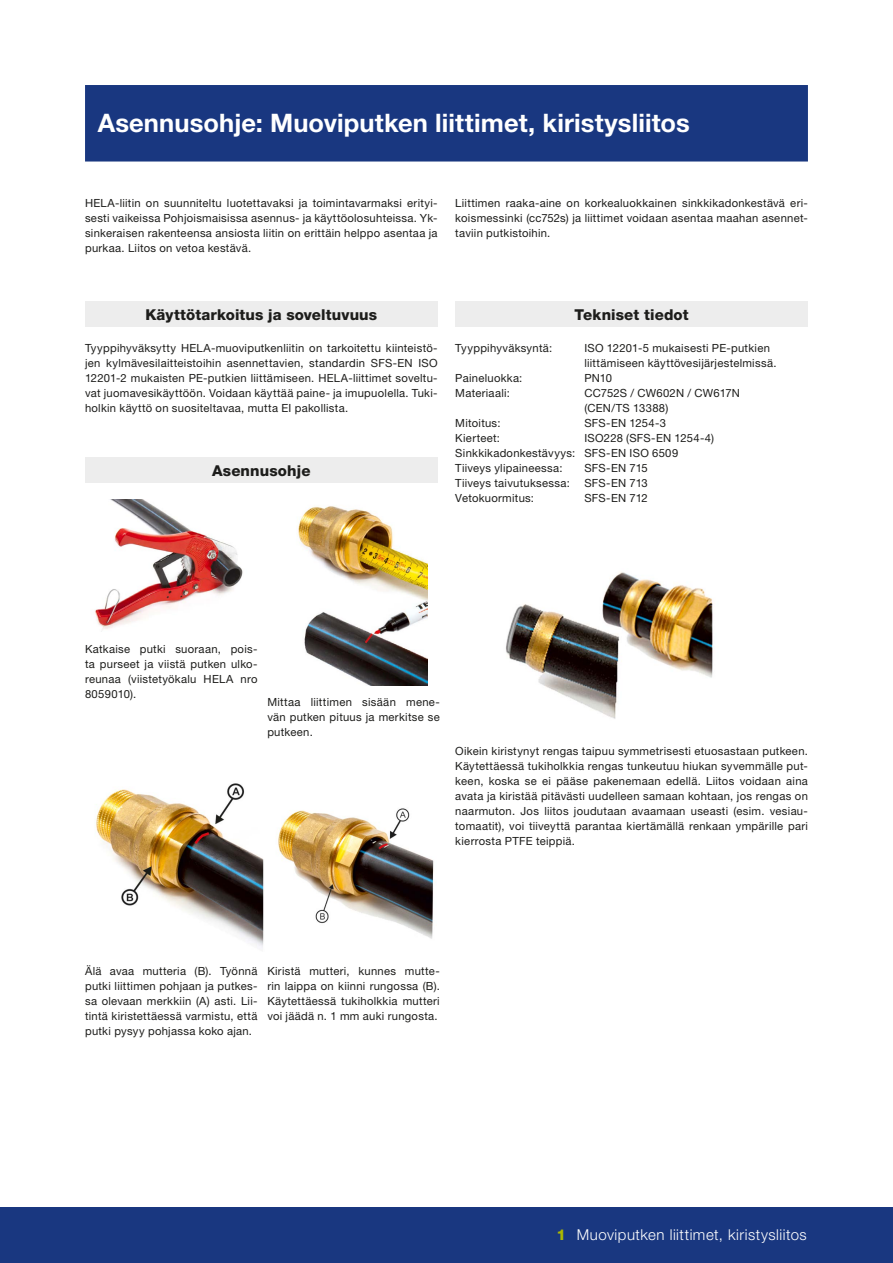
<style>
.page{position:relative;width:893px;height:1263px;background:#fff}
.page>*{position:absolute;margin:0;border:0;box-sizing:border-box;transform-origin:0 0}
.t1{font:700 25.5px "Helvetica Neue LT Std";letter-spacing:.005em;color:#fff}
.t2{font:800 15px "Helvetica Neue LT Std";letter-spacing:.01em;color:#1d1d1b}
.t3{font:300 15px "Helvetica Neue LT Std";letter-spacing:.035em;color:#fff}
.t4{font:11.25px/15px "Helvetica Neue LT Std";letter-spacing:.025em;color:#1d1d1b;text-align:justify}
.s1{font-weight:800;color:#acb900}
</style>
<div class="page">
<div style="left:85px;top:301px;width:353px;height:26px;background:#ededed"></div>
<div style="left:455px;top:301px;width:353px;height:26px;background:#ededed"></div>
<div style="left:85px;top:457px;width:353px;height:26px;background:#ededed"></div>
<div style="left:85px;top:85px;width:723px;height:77px;background:#193780"></div>
<img style="left:506px;top:572px;width:207px;height:147px">
<img style="left:95px;top:783px;width:169px;height:165px">
<img style="left:278px;top:808px;width:156px;height:131px">
<img style="left:95px;top:499px;width:148px;height:131px">
<img style="left:298px;top:506px;width:129px;height:179px">
<div style="left:0;top:1208px;width:893px;height:55px;background:#193780"></div>
<h1 class="t1" style="left:98px;top:107px;width:593px">Asennusohje: Muoviputken liittimet, kiristysliitos</h1>
<p class="t4" style="left:85px;top:195px;width:354px">HELA-liitin on suunniteltu luotettavaksi ja toimintavarmaksi erityi&shy;sesti vaikeissa Pohjoismaisissa asennus- ja käyttöolosuhteissa. Yk&shy;sinkeraisen rakenteensa ansiosta liitin on erittäin helppo asentaa ja purkaa. Liitos on vetoa kestävä.</p>
<p class="t4" style="left:455px;top:195px;width:354px">Liittimen raaka-aine on korkealuokkainen sinkkikadonkestävä eri&shy;koismessinki (cc752s) ja liittimet voidaan asentaa maahan asennet&shy;taviin putkistoihin.</p>
<h2 class="t2" style="left:145px;top:305px;width:233px">Käyttötarkoitus ja soveltuvuus</h2>
<h2 class="t2" style="left:575px;top:305px;width:116px">Tekniset tiedot</h2>
<p class="t4" style="left:85px;top:340px;width:354px">Tyyppihyväksytty HELA-muoviputkenliitin on tarkoitettu kiinteistö&shy;jen kylmävesilaitteistoihin asennettavien, standardin SFS-EN ISO 12201-2 mukaisten PE-putkien liittämiseen. HELA-liittimet soveltu&shy;vat juomavesikäyttöön. Voidaan käyttää paine- ja imupuolella. Tuki&shy;holkin käyttö on suositeltavaa, mutta EI pakollista.</p>
<h2 class="t2" style="left:212px;top:461px;width:100px">Asennusohje</h2>
<p class="t4" style="left:455px;top:340px;width:98px">Tyyppihyväksyntä:</p>
<p class="t4" style="left:584px;top:340px;width:194px">ISO 12201-5 mukaisesti PE-putkien liittämiseen käyttövesijärjestelmissä.</p>
<p class="t4" style="left:455px;top:370px;width:69px">Paineluokka:</p>
<p class="t4" style="left:584px;top:370px;width:29px">PN10</p>
<p class="t4" style="left:455px;top:385px;width:56px">Materiaali:</p>
<p class="t4" style="left:584px;top:385px;width:157px">CC752S / CW602N / CW617N (CEN/TS 13388)</p>
<p class="t4" style="left:455px;top:415px;width:47px">Mitoitus:</p>
<p class="t4" style="left:584px;top:415px;width:83px">SFS-EN 1254-3</p>
<p class="t4" style="left:455px;top:430px;width:46px">Kierteet:</p>
<p class="t4" style="left:455px;top:430px;width:260px;text-align:left;text-indent:129px">ISO228 (SFS-EN 1254-4)<br>Sinkkikadonkestävyys: SFS-EN ISO 6509<br>Tiiveys ylipaineessa:</p>
<p class="t4" style="left:584px;top:460px;width:65px">SFS-EN 715</p>
<p class="t4" style="left:455px;top:475px;width:116px">Tiiveys taivutuksessa:</p>
<p class="t4" style="left:584px;top:475px;width:65px">SFS-EN 713</p>
<p class="t4" style="left:455px;top:490px;width:80px">Vetokuormitus:</p>
<p class="t4" style="left:584px;top:490px;width:65px">SFS-EN 712</p>
<p class="t4" style="left:85px;top:641px;width:174px">Katkaise putki suoraan, pois&shy;ta purseet ja viistä putken ulko&shy;reunaa (viistetyökalu HELA nro 8059010).</p>
<p class="t4" style="left:267px;top:694px;width:174px">Mittaa liittimen sisään mene&shy;vän putken pituus ja merkitse se putkeen.</p>
<p class="t4" style="left:455px;top:744px;width:354px">Oikein kiristynyt rengas taipuu symmetrisesti etuosastaan putkeen.<br>Käytettäessä tukiholkkia rengas tunkeutuu hiukan syvemmälle put&shy;keen, koska se ei pääse pakenemaan edellä. Liitos voidaan aina avata ja kiristää pitävästi uudelleen samaan kohtaan, jos rengas on naarmuton. Jos liitos joudutaan avaamaan useasti (esim. vesiau&shy;tomaatit), voi tiiveyttä parantaa kiertämällä renkaan ympärille pari kierrosta PTFE teippiä.</p>
<p class="t4" style="left:85px;top:963px;width:174px">Älä avaa mutteria (B). Työnnä putki liittimen pohjaan ja putkes&shy;sa olevaan merkkiin (A) asti. Lii&shy;tintä kiristettäessä varmistu, että putki pysyy pohjassa koko ajan.</p>
<p class="t4" style="left:267px;top:963px;width:174px">Kiristä mutteri, kunnes mutte&shy;rin laippa on kiinni rungossa (B).<br>Käytettäessä tukiholkkia mutteri voi jäädä n. 1 mm auki rungosta.</p>
<h2 class="t3" style="left:556px;top:1226px;width:252px"><span class="s1">1</span> Muoviputken liittimet, kiristysliitos</h2>
</div>
